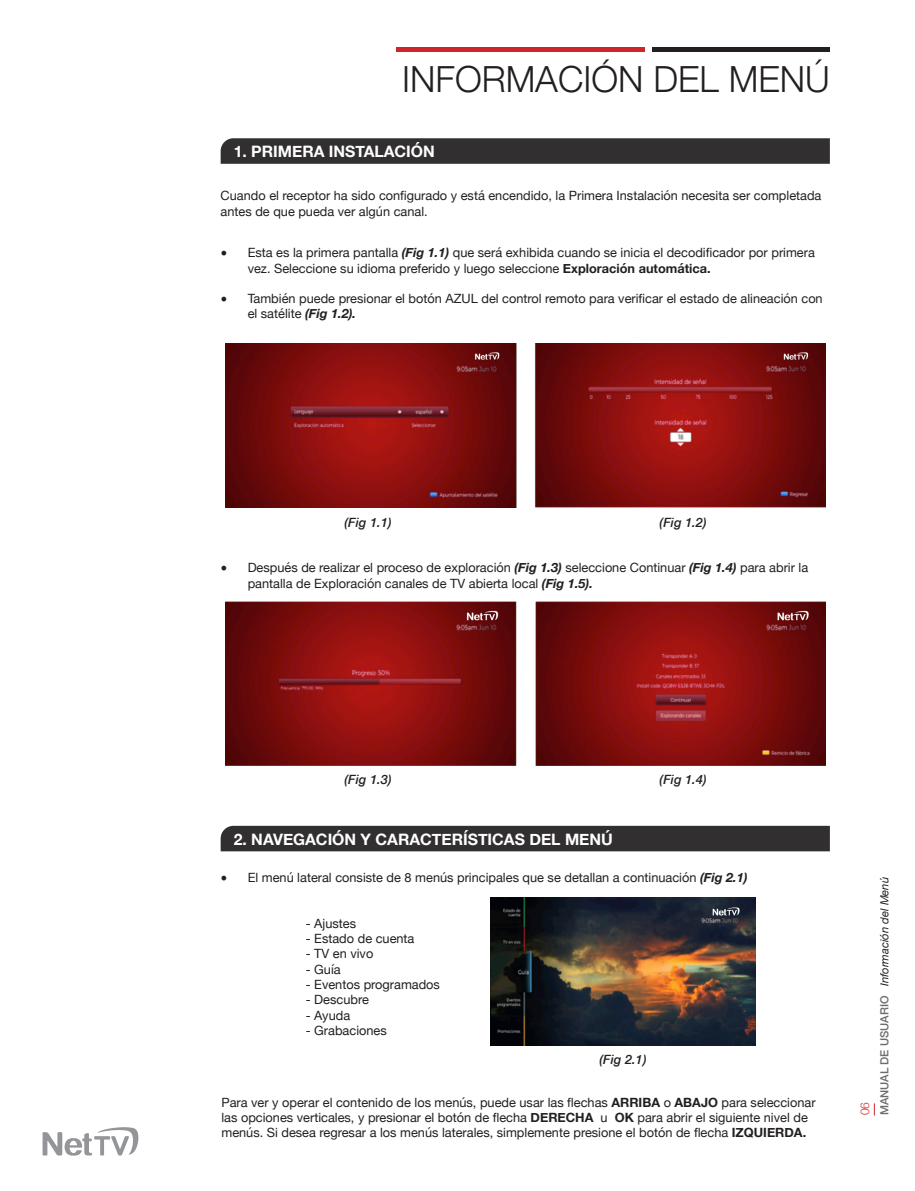
<style>
.page{position:relative;width:915px;height:1191px;background:#fff}
.page>*{position:absolute;margin:0;border:0;box-sizing:border-box;transform-origin:0 0}
.t1{font:300 36px "Helvetica Neue";color:#231f20}
.t2{font:700 15.75px "Helvetica Neue";color:#fff}
.t3{font:12.75px/15.3px "Helvetica Neue";color:#231f20}
.t4{font:italic 500 12.75px "Helvetica Neue";color:#231f20}
.t5{font:300 12px "Helvetica Neue";color:#d1232a}
.t6{font:italic 11.25px "Helvetica Neue";color:#231f20}
.s1{font-family:"Minion Pro";font-size:18px}
.s2{font-weight:700;font-style:italic}
.s3{font-weight:700}
.s4{font-weight:500;font-style:normal;color:#6c6d70}
</style>
<div class="page">
<img style="left:226px;top:343px;width:599px;height:164px">
<img style="left:226px;top:601px;width:599px;height:165px">
<img style="left:490px;top:897px;width:265px;height:148px">
<svg style="left:43px;top:1127px;width:96px;height:28px"></svg>
<svg style="left:873px;top:1103px;width:1px;height:12px"></svg>
<div style="left:652px;top:47px;width:177px;height:5px;background:#231f20"></div>
<div style="left:396px;top:47px;width:249px;height:5px;background:#d1232a"></div>
<svg style="left:220px;top:138px;width:609px;height:26px;background:#353334"></svg>
<div style="left:220px;top:826px;width:609px;height:25px;background:#312f30"></div>
<p class="t1" style="left:402px;top:50px;width:429px">INFORMACIÓN DEL MENÚ</p>
<p class="t2" style="left:234px;top:139px;width:202px">1. PRIMERA INSTALACIÓN</p>
<p class="t3" style="left:220px;top:189px;width:602px">Cuando el receptor ha sido configurado y está encendido, la Primera Instalación necesita ser completada antes de que pueda ver algún canal.</p>
<p class="t3" style="left:247px;top:246px;width:568px;text-indent:-27px"><span class="s1">•</span> Esta es la primera pantalla <span class="s2">(Fig 1.1)</span> que será exhibida cuando se inicia el decodificador por primera vez. Seleccione su idioma preferido y luego seleccione <span class="s3">Exploración automática.</span></p>
<p class="t3" style="left:247px;top:292px;width:576px;text-indent:-27px"><span class="s1">•</span> También puede presionar el botón AZUL del control remoto para verificar el estado de alineación con el satélite <span class="s2">(Fig 1.2).</span></p>
<p class="t4" style="left:344px;top:511px;width:49px">(Fig 1.1)</p>
<p class="t4" style="left:659px;top:511px;width:49px">(Fig 1.2)</p>
<p class="t3" style="left:247px;top:561px;width:562px;text-indent:-27px"><span class="s1">•</span> Después de realizar el proceso de exploración <span class="s2">(Fig 1.3)</span> seleccione Continuar <span class="s2">(Fig 1.4)</span> para abrir la pantalla de Exploración canales de TV abierta local <span class="s2">(Fig 1.5).</span></p>
<p class="t4" style="left:344px;top:769px;width:49px">(Fig 1.3)</p>
<p class="t4" style="left:659px;top:769px;width:49px">(Fig 1.4)</p>
<p class="t2" style="left:234px;top:826px;width:380px">2. NAVEGACIÓN Y CARACTERÍSTICAS DEL MENÚ</p>
<p class="t3" style="left:220px;top:870px;width:528px"><span class="s1">•</span> El menú lateral consiste de 8 menús principales que se detallan a continuación <span class="s2">(Fig 2.1)</span></p>
<p class="t3" style="left:305px;top:916px;width:52px">- Ajustes</p>
<p class="t3" style="left:305px;top:931px;width:110px">- Estado de cuenta</p>
<p class="t3" style="left:305px;top:947px;width:69px">- TV en vivo</p>
<p class="t3" style="left:305px;top:962px;width:36px">- Guía</p>
<p class="t3" style="left:305px;top:977px;width:136px">- Eventos programados</p>
<p class="t3" style="left:305px;top:992px;width:65px">- Descubre</p>
<p class="t3" style="left:305px;top:1008px;width:46px">- Ayuda</p>
<p class="t3" style="left:305px;top:1023px;width:82px">- Grabaciones</p>
<p class="t4" style="left:599px;top:1048px;width:49px">(Fig 2.1)</p>
<p class="t3" style="left:221px;top:1095px;width:595px">Para ver y operar el contenido de los menús, puede usar las flechas <span class="s3">ARRIBA</span> o <span class="s3">ABAJO</span> para seleccionar las opciones verticales, y presionar el botón de flecha <span class="s3">DERECHA</span> u <span class="s3">OK</span> para abrir el siguiente nivel de menús. Si desea regresar a los menús laterales, simplemente presione el botón de flecha <span class="s3">IZQUIERDA.</span></p>
<p class="t5" style="left:854px;top:1115px;width:15px;rotate:-90deg">06</p>
<p class="t6" style="left:876px;top:1115px;width:240px;rotate:-90deg"><span class="s4">MANUAL DE USUARIO</span> Información del Menú</p>
</div>
